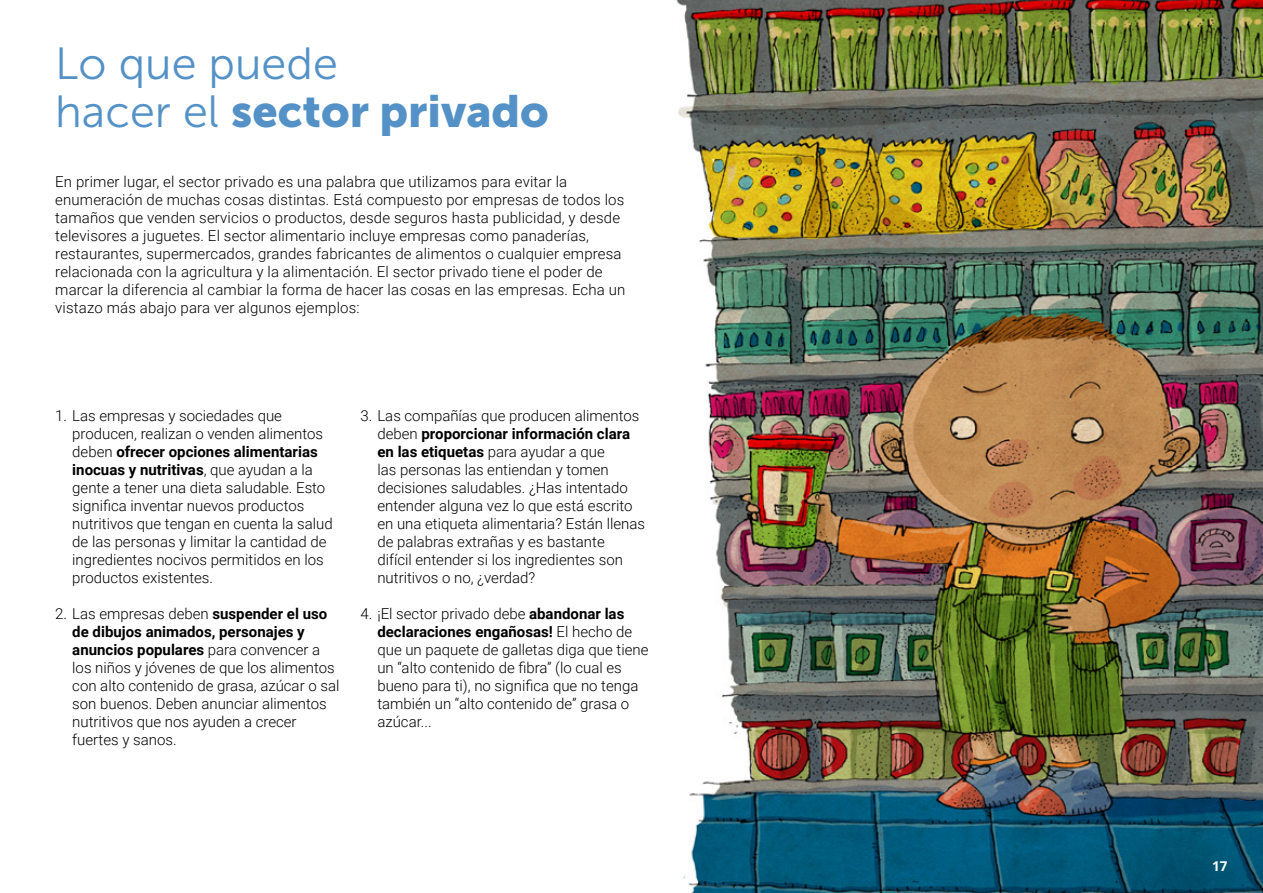
<style>
.page{position:relative;width:1263px;height:893px;background:#fff}
.page>*{position:absolute;margin:0;border:0;box-sizing:border-box;transform-origin:0 0}
.t1{font:45px "Museo Sans 900";color:#5391c6}
.t2{font:45px "Museo Sans 300";color:#5391c6}
.t3{font:300 15px/18px "Roboto";color:#000}
.t4{font:700 13.5px "Open Sans";color:#fff}
.s1{font-family:"Museo Sans 300"}
.s2{font-weight:700}
</style>
<div class="page">
<img style="left:676px;top:0;width:587px;height:893px">
<h1 class="t2" style="left:55px;top:39px;width:284px">Lo que puede</h1>
<h1 class="t1" style="left:55px;top:85px;width:495px"><span class="s1">hacer el</span> sector privado</h1>
<p class="t3" style="left:55px;top:172px;width:572px">En primer lugar, el sector privado es una palabra que utilizamos para evitar la enumeración de muchas cosas distintas. Está compuesto por empresas de todos los tamaños que venden servicios o productos, desde seguros hasta publicidad, y desde televisores a juguetes. El sector alimentario incluye empresas como panaderías, restaurantes, supermercados, grandes fabricantes de alimentos o cualquier empresa relacionada con la agricultura y la alimentación. El sector privado tiene el poder de marcar la diferencia al cambiar la forma de hacer las cosas en las empresas. Echa un vistazo más abajo para ver algunos ejemplos:</p>
<p class="t3" style="left:72px;top:406px;width:262px;text-indent:-17px">1. Las empresas y sociedades que producen, realizan o venden alimentos deben <span class="s2">ofrecer opciones alimentarias inocuas y nutritivas</span>, que ayudan a la gente a tener una dieta saludable. Esto significa inventar nuevos productos nutritivos que tengan en cuenta la salud de las personas y limitar la cantidad de ingredientes nocivos permitidos en los productos existentes.</p>
<p class="t3" style="left:72px;top:604px;width:269px;text-indent:-17px">2. Las empresas deben <span class="s2">suspender el uso de dibujos animados, personajes y anuncios populares</span> para convencer a los niños y jóvenes de que los alimentos con alto contenido de grasa, azúcar o sal son buenos. Deben anunciar alimentos nutritivos que nos ayuden a crecer fuertes y sanos.</p>
<p class="t3" style="left:377px;top:406px;width:269px;text-indent:-17px">3. Las compañías que producen alimentos deben <span class="s2">proporcionar información clara en las etiquetas</span> para ayudar a que<br>las personas las entiendan y tomen decisiones saludables. ¿Has intentado entender alguna vez lo que está escrito en una etiqueta alimentaria? Están llenas de palabras extrañas y es bastante<br>difícil entender si los ingredientes son nutritivos o no, ¿verdad?</p>
<p class="t3" style="left:377px;top:604px;width:273px;text-indent:-17px">4. ¡El sector privado debe <span class="s2">abandonar las declaraciones engañosas!</span> El hecho de que un paquete de galletas diga que tiene un “alto contenido de fibra” (lo cual es bueno para ti), no significa que no tenga también un “alto contenido de” grasa o azúcar...</p>
<p class="t4" style="left:1212px;top:856px;width:17px">17</p>
</div>
